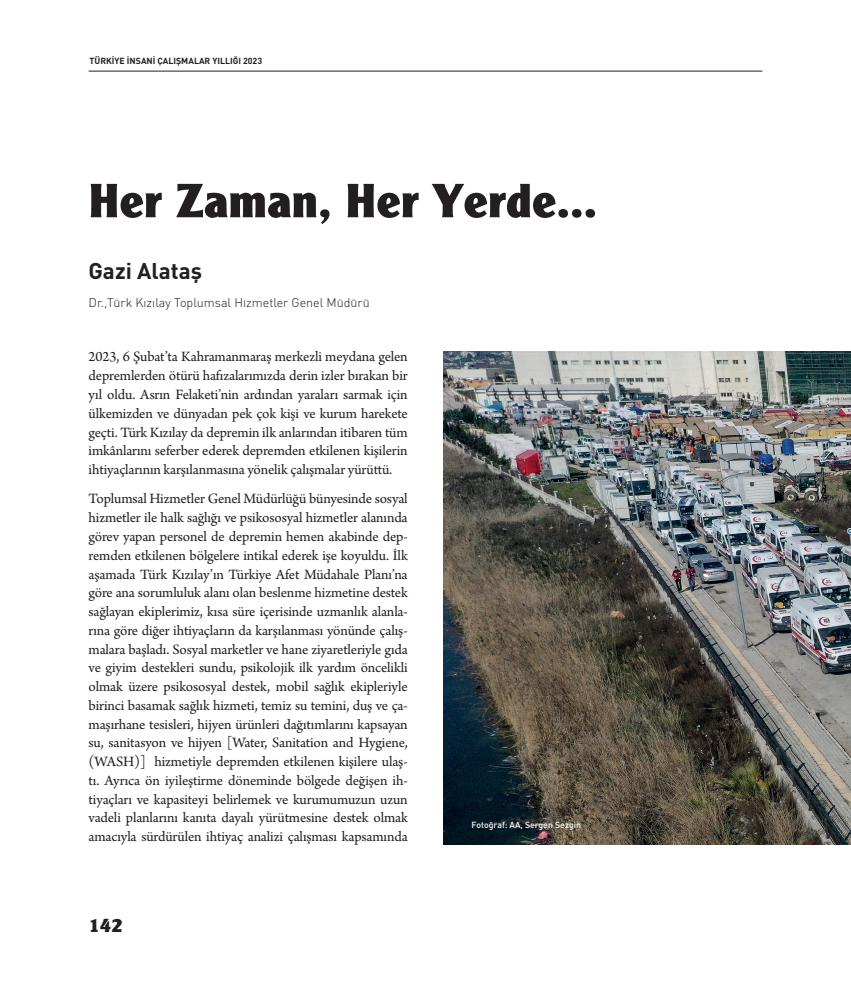
<style>
.page{position:relative;width:851px;height:993px;background:#fff}
.page>*{position:absolute;margin:0;border:0;box-sizing:border-box;transform-origin:0 0}
.t1{font:50px "Clearface Gothic Extra Bold T.";color:#231f20}
.t2{font:700 22.5px "DIN Pro";color:#231f20}
.t3{font:20px "Clearface Gothic Extra Bold T.";color:#231f20}
.t4{font:15px/18.8px "Arno Pro";letter-spacing:-.01em;color:#231f20;text-align:justify}
.t5{font:300 12.5px "DIN Pro";color:#231f20}
.t6{font:700 8.75px "DIN Pro";color:#231f20}
.t7{font:500 8.75px "DIN Pro";color:#fff}
</style>
<div class="page">
<hr style="left:89px;top:71px;width:673px;height:1px;background:#231f20">
<img style="left:443px;top:351px;width:407px;height:492px">
<p class="t6" style="left:89px;top:55px;width:174px">TÜRKİYE İNSANİ ÇALIŞMALAR YILLIĞI 2023</p>
<h1 class="t1" style="left:89px;top:171px;width:510px">Her Zaman, Her Yerde…</h1>
<h2 class="t2" style="left:89px;top:256px;width:115px">Gazi Alataş</h2>
<p class="t5" style="left:89px;top:294px;width:282px">Dr.,Türk Kızılay Toplumsal Hizmetler Genel Müdürü</p>
<p class="t4" style="left:89px;top:348px;width:320px">2023, 6 Şubat’ta Kahramanmaraş merkezli meydana gelen depremlerden ötürü hafızalarımızda derin izler bırakan bir yıl oldu. Asrın Felaketi’nin ardından yaraları sarmak için ülkemizden ve dünyadan pek çok kişi ve kurum harekete geçti. Türk Kızılay da depremin ilk anlarından itibaren tüm imkânlarını seferber ederek depremden etkilenen kişilerin ihtiyaçlarının karşılanmasına yönelik çalışmalar yürüttü.</p>
<p class="t4" style="left:89px;top:490px;width:320px">Toplumsal Hizmetler Genel Müdürlüğü bünyesinde sosyal hizmetler ile halk sağlığı ve psikososyal hizmetler alanında görev yapan personel de depremin hemen akabinde dep&shy;remden etkilenen bölgelere intikal ederek işe koyuldu. İlk aşamada Türk Kızılay’ın Türkiye Afet Müdahale Planı’na göre ana sorumluluk alanı olan beslenme hizmetine destek sağlayan ekiplerimiz, kısa süre içerisinde uzmanlık alanla&shy;rına göre diğer ihtiyaçların da karşılanması yönünde çalış&shy;malara başladı. Sosyal marketler ve hane ziyaretleriyle gıda ve giyim destekleri sundu, psikolojik ilk yardım öncelikli olmak üzere psikososyal destek, mobil sağlık ekipleriyle birinci basamak sağlık hizmeti, temiz su temini, duş ve ça&shy;maşırhane tesisleri, hijyen ürünleri dağıtımlarını kapsayan su, sanitasyon ve hijyen [Water, Sanitation and Hygiene, (WASH)] hizmetiyle depremden etkilenen kişilere ulaş&shy;tı. Ayrıca ön iyileştirme döneminde bölgede değişen ih&shy;tiyaçları ve kapasiteyi belirlemek ve kurumumuzun uzun vadeli planlarını kanıta dayalı yürütmesine destek olmak amacıyla sürdürülen ihtiyaç analizi çalışması kapsamında</p>
<h3 class="t3" style="left:89px;top:912px;width:36px">142</h3>
<p class="t7" style="left:471px;top:818px;width:111px">Fotoğraf: AA, Sergen Sezgin</p>
</div>
